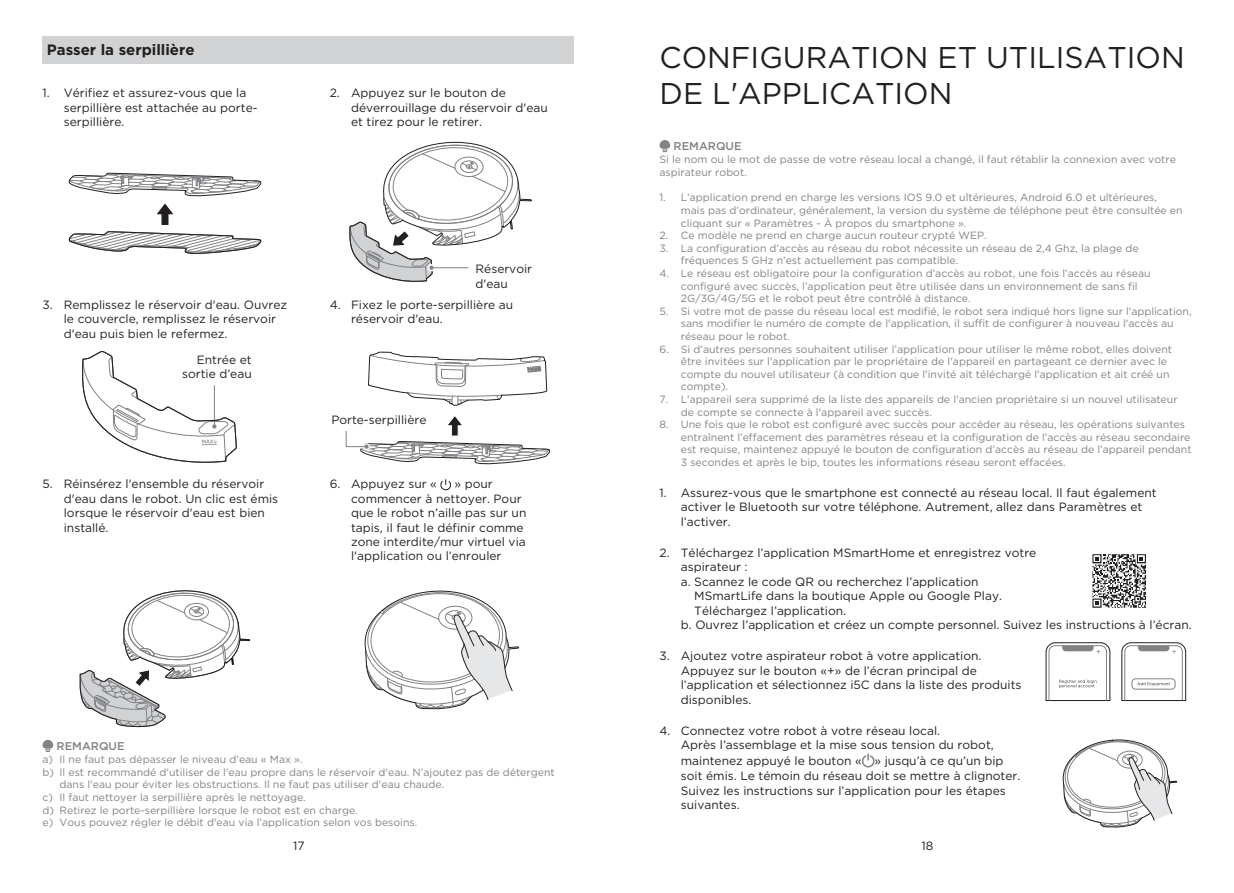
<style>
.page{position:relative;width:1234px;height:893px;background:#fff}
.page>*{position:absolute;margin:0;border:0;box-sizing:border-box;transform-origin:0 0}
.Head_1{font:30px/36px "Gotham";color:#231f20}
.head_3_grey{font:700 15px "Gotham";color:#231f20}
.body{font:12px/14.4px "Gotham";color:#231f20}
.body_indent{font:12px/14.4px "Gotham";color:#231f20}
.body-2{font:500 11.25px "Gotham";color:#808285}
.body_7pt_grey{font:10.5px/12.6px "Gotham";color:#808285}
</style>
<div class="page">
<div style="left:43px;top:36px;width:531px;height:28px;background:#d1d2d4"></div>
<svg style="left:68px;top:173px;width:193px;height:52px"></svg>
<svg style="left:68px;top:231px;width:194px;height:23px"></svg>
<svg style="left:349px;top:141px;width:183px;height:141px"></svg>
<svg style="left:82px;top:351px;width:155px;height:112px"></svg>
<svg style="left:368px;top:351px;width:179px;height:55px"></svg>
<svg style="left:345px;top:415px;width:205px;height:50px"></svg>
<svg style="left:440px;top:479px;width:11px;height:11px"></svg>
<svg style="left:79px;top:590px;width:171px;height:138px"></svg>
<svg style="left:364px;top:590px;width:155px;height:120px"></svg>
<svg style="left:43px;top:740px;width:10px;height:12px"></svg>
<svg style="left:659px;top:140px;width:11px;height:12px"></svg>
<svg style="left:861px;top:754px;width:13px;height:13px"></svg>
<svg style="left:1092px;top:554px;width:53px;height:54px"></svg>
<svg style="left:1045px;top:642px;width:65px;height:59px"></svg>
<svg style="left:1121px;top:642px;width:65px;height:59px"></svg>
<div style="left:1131px;top:679px;width:43px;height:10px;border:1px solid #808285;border-radius:4px"></div>
<svg style="left:1062px;top:739px;width:115px;height:89px"></svg>
<p class="head_3_grey" style="left:47px;top:41px;width:149px">Passer la serpillière</p>
<p class="body" style="left:64px;top:86px;width:195px;text-indent:-21px">1. Vérifiez et assurez-vous que la serpillière est attachée au porte&shy;serpillière.</p>
<p class="body" style="left:351px;top:86px;width:198px;text-indent:-21px">2. Appuyez sur le bouton de déverrouillage du réservoir d'eau et tirez pour le retirer.</p>
<p class="body" style="left:475px;top:262px;width:58px">Réservoir d'eau</p>
<p class="body" style="left:64px;top:297px;width:225px;text-indent:-21px">3. Remplissez le réservoir d'eau. Ouvrez le couvercle, remplissez le réservoir d'eau puis bien le refermez.</p>
<p class="body" style="left:351px;top:297px;width:164px;text-indent:-21px">4. Fixez le porte-serpillière au réservoir d'eau.</p>
<p class="body" style="left:182px;top:352px;width:71px;text-align:right">Entrée et sortie d’eau</p>
<p class="body" style="left:331px;top:412px;width:97px">Porte-serpillière</p>
<p class="body" style="left:64px;top:477px;width:216px;text-indent:-21px">5. Réinsérez l'ensemble du réservoir d'eau dans le robot. Un clic est émis lorsque le réservoir d'eau est bien installé.</p>
<p class="body" style="left:330px;top:477px;width:108px">6. Appuyez sur «</p>
<p class="body" style="left:351px;top:477px;width:177px;text-indent:103px">» pour commencer à nettoyer. Pour que le robot n’aille pas sur un tapis, il faut le définir comme zone interdite/mur virtuel via l'application ou l’enrouler</p>
<p class="body-2" style="left:57px;top:739px;width:70px">REMARQUE</p>
<p class="body_7pt_grey" style="left:43px;top:753px;width:261px">a) Il ne faut pas dépasser le niveau d'eau « Max ».</p>
<p class="body_7pt_grey" style="left:60px;top:765px;width:496px;text-indent:-17px">b) Il est recommandé d'utiliser de l'eau propre dans le réservoir d'eau. N’ajoutez pas de détergent dans l'eau pour éviter les obstructions. Il ne faut pas utiliser d'eau chaude.</p>
<p class="body_7pt_grey" style="left:43px;top:791px;width:265px">c) Il faut nettoyer la serpillière après le nettoyage.</p>
<p class="body_7pt_grey" style="left:43px;top:803px;width:317px">d) Retirez le porte-serpillière lorsque le robot est en charge.</p>
<p class="body_7pt_grey" style="left:43px;top:816px;width:376px">e) Vous pouvez régler le débit d'eau via l’application selon vos besoins.</p>
<p class="Head_1" style="left:659px;top:39px;width:526px">CONFIGURATION ET UTILISATION<br>DE L'APPLICATION</p>
<p class="body-2" style="left:673px;top:140px;width:70px">REMARQUE</p>
<p class="body_7pt_grey" style="left:659px;top:153px;width:518px">Si le nom ou le mot de passe de votre réseau local a changé, il faut rétablir la connexion avec votre aspirateur robot.</p>
<p class="body_7pt_grey" style="left:680px;top:191px;width:503px;text-indent:-21px">1. L’application prend en charge les versions IOS 9.0 et ultérieures, Android 6.0 et ultérieures, mais pas d’ordinateur, généralement, la version du système de téléphone peut être consultée en cliquant sur « Paramètres - À propos du smartphone ».</p>
<p class="body_7pt_grey" style="left:659px;top:229px;width:329px">2. Ce modèle ne prend en charge aucun routeur crypté WEP.</p>
<p class="body_7pt_grey" style="left:680px;top:241px;width:459px;text-indent:-21px">3. La configuration d’accès au réseau du robot nécessite un réseau de 2,4 Ghz, la plage de fréquences 5 GHz n’est actuellement pas compatible.</p>
<p class="body_7pt_grey" style="left:680px;top:267px;width:471px;text-indent:-21px">4. Le réseau est obligatoire pour la configuration d’accès au robot, une fois l’accès au réseau configuré avec succès, l’application peut être utilisée dans un environnement de sans fil<br>2G/3G/4G/5G et le robot peut être contrôlé à distance.</p>
<p class="body_7pt_grey" style="left:680px;top:304px;width:512px;text-indent:-21px">5. Si votre mot de passe du réseau local est modifié, le robot sera indiqué hors ligne sur l'application, sans modifier le numéro de compte de l'application, il suffit de configurer à nouveau l'accès au réseau pour le robot.</p>
<p class="body_7pt_grey" style="left:680px;top:342px;width:492px;text-indent:-21px">6. Si d’autres personnes souhaitent utiliser l’application pour utiliser le même robot, elles doivent être invitées sur l'application par le propriétaire de l'appareil en partageant ce dernier avec le compte du nouvel utilisateur (à condition que l'invité ait téléchargé l'application et ait créé un compte).</p>
<p class="body_7pt_grey" style="left:680px;top:393px;width:498px;text-indent:-21px">7. L'appareil sera supprimé de la liste des appareils de l'ancien propriétaire si un nouvel utilisateur de compte se connecte à l'appareil avec succès.</p>
<p class="body_7pt_grey" style="left:680px;top:418px;width:512px;text-indent:-21px">8. Une fois que le robot est configuré avec succès pour accéder au réseau, les opérations suivantes entraînent l’effacement des paramètres réseau et la configuration de l’accès au réseau secondaire est requise, maintenez appuyé le bouton de configuration d’accès au réseau de l’appareil pendant 3 secondes et après le bip, toutes les informations réseau seront effacées.</p>
<p class="body" style="left:680px;top:485px;width:477px;text-indent:-21px">1. Assurez-vous que le smartphone est connecté au réseau local. Il faut également activer le Bluetooth sur votre téléphone. Autrement, allez dans Paramètres et l’activer.</p>
<p class="body" style="left:680px;top:545px;width:357px;text-indent:-21px">2. Téléchargez l’application MSmartHome et enregistrez votre aspirateur :</p>
<p class="body" style="left:694px;top:574px;width:309px;text-indent:-13px">a. Scannez le code QR ou recherchez l’application<br>MSmartLife dans la boutique Apple ou Google Play.<br>Téléchargez l’application.</p>
<p class="body" style="left:680px;top:617px;width:512px">b. Ouvrez l’application et créez un compte personnel. Suivez les instructions à l’écran.</p>
<p class="body" style="left:659px;top:649px;width:323px">3. Ajoutez votre aspirateur robot à votre application.</p>
<p class="body_indent" style="left:680px;top:663px;width:342px">Appuyez sur le bouton «+» de l’écran principal de l’application et sélectionnez i5C dans la liste des produits disponibles.</p>
<p class="body" style="left:659px;top:723px;width:282px">4. Connectez votre robot à votre réseau local.</p>
<p class="body" style="left:680px;top:738px;width:341px;line-height:14.9px">Après l’assemblage et la mise sous tension du robot, maintenez appuyé le bouton « » jusqu’à ce qu’un bip soit émis. Le témoin du réseau doit se mettre à clignoter.<br>Suivez les instructions sur l’application pour les étapes suivantes.</p>
<p class="body" style="left:293px;top:838px;width:13px">17</p>
<p class="body" style="left:921px;top:838px;width:13px">18</p>
</div>
